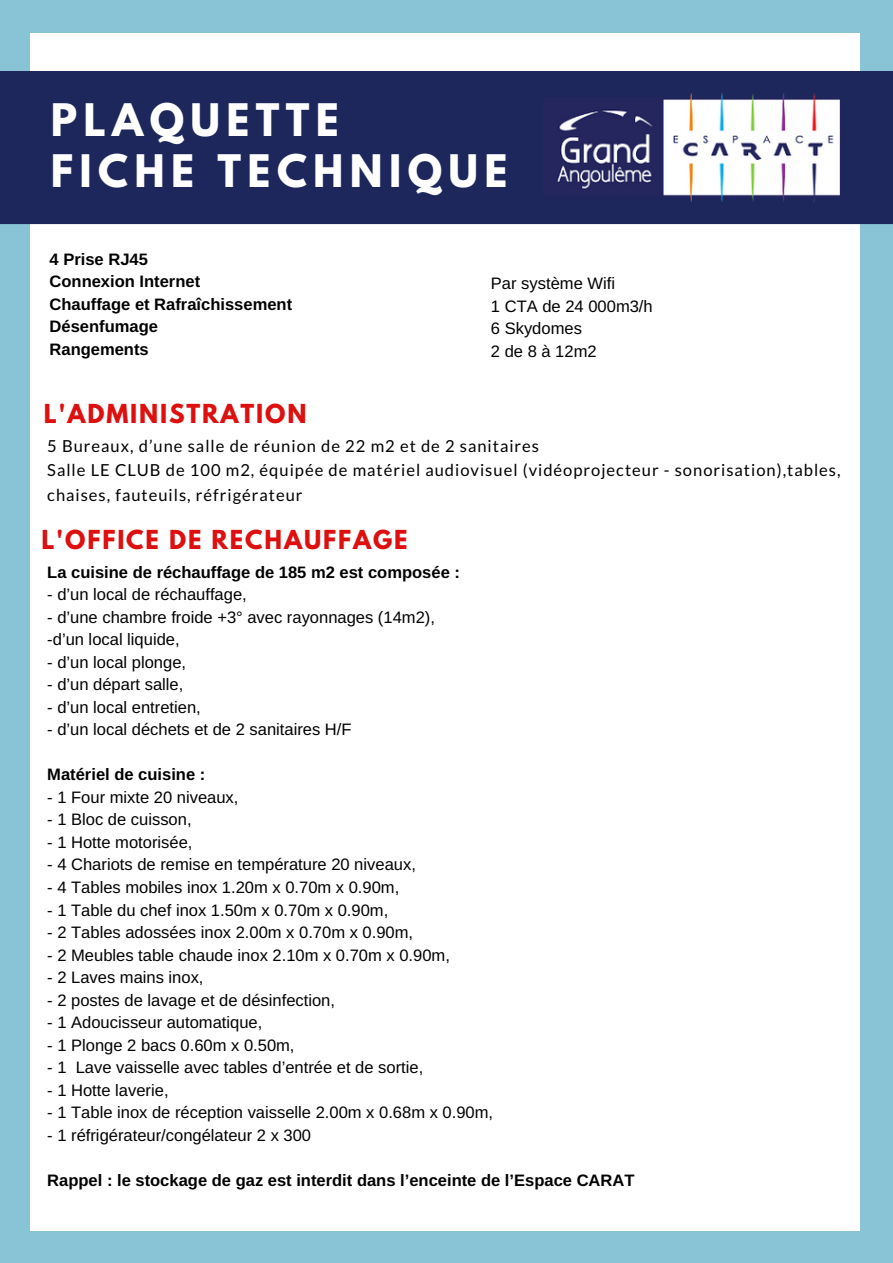
<style>
.page{position:relative;width:893px;height:1263px;background:#88c4d6}
.page>*{position:absolute;margin:0;border:0;box-sizing:border-box;transform-origin:0 0}
.t1{font:700 39.75px/50.7px "League Spartan";letter-spacing:.16em;color:#fff}
.t2{font:700 23.25px "League Spartan";letter-spacing:.08em;color:#dd0f0f}
.t3{font:16.5px/22.5px "Arimo";color:#000}
.t4{font:700 16.5px/22.5px "Arimo";color:#000}
.t5{font:16.5px/24.8px "Lato";letter-spacing:.06em;color:#000}
</style>
<div class="page">
<div style="left:30px;top:34px;width:830px;height:1197px;background:#fff"></div>
<div style="left:0;top:71px;width:893px;height:153px;background:#1d275c"></div>
<img style="left:557px;top:93px;width:283px;height:109px">
<h1 class="t1" style="left:51px;top:100px;width:458px">PLAQUETTE<br>FICHE TECHNIQUE</h1>
<p class="t4" style="left:50px;top:248px;width:244px">4 Prise RJ45<br>Connexion Internet<br>Chauffage et Rafraîchissement<br>Désenfumage<br>Rangements</p>
<h2 class="t2" style="left:44px;top:402px;width:264px">L'ADMINISTRATION</h2>
<p class="t3" style="left:491px;top:272px;width:163px">Par système Wifi<br>1 CTA de 24 000m3/h<br>6 Skydomes<br>2 de 8 à 12m2</p>
<p class="t5" style="left:47px;top:433px;width:795px">5 Bureaux, d’une salle de réunion de 22 m2 et de 2 sanitaires<br>Salle LE CLUB de 100 m2, équipée de matériel audiovisuel (vidéoprojecteur - sonorisation),tables, chaises, fauteuils, réfrigérateur</p>
<h2 class="t2" style="left:42px;top:528px;width:367px">L'OFFICE DE RECHAUFFAGE</h2>
<p class="t4" style="left:47px;top:561px;width:414px">La cuisine de réchauffage de 185 m2 est composée :</p>
<p class="t3" style="left:47px;top:583px;width:201px">- d’un local de réchauffage,</p>
<p class="t3" style="left:47px;top:606px;width:389px">- d’une chambre froide +3° avec rayonnages (14m2), -d’un local liquide,</p>
<p class="t3" style="left:47px;top:651px;width:140px">- d’un local plonge,</p>
<p class="t3" style="left:47px;top:673px;width:138px">- d’un départ salle,</p>
<p class="t3" style="left:47px;top:696px;width:155px">- d’un local entretien,</p>
<p class="t3" style="left:47px;top:718px;width:306px">- d’un local déchets et de 2 sanitaires H/F</p>
<p class="t4" style="left:47px;top:763px;width:160px">Matériel de cuisine :</p>
<p class="t3" style="left:47px;top:786px;width:193px">- 1 Four mixte 20 niveaux,</p>
<p class="t3" style="left:47px;top:808px;width:146px">- 1 Bloc de cuisson,</p>
<p class="t3" style="left:47px;top:831px;width:147px">- 1 Hotte motorisée,</p>
<p class="t3" style="left:47px;top:853px;width:370px">- 4 Chariots de remise en température 20 niveaux,</p>
<p class="t3" style="left:47px;top:876px;width:354px">- 4 Tables mobiles inox 1.20m x 0.70m x 0.90m,</p>
<p class="t3" style="left:47px;top:898px;width:343px">- 1 Table du chef inox 1.50m x 0.70m x 0.90m,</p>
<p class="t3" style="left:47px;top:921px;width:367px">- 2 Tables adossées inox 2.00m x 0.70m x 0.90m,</p>
<p class="t3" style="left:47px;top:943px;width:404px">- 2 Meubles table chaude inox 2.10m x 0.70m x 0.90m,</p>
<p class="t3" style="left:47px;top:966px;width:158px">- 2 Laves mains inox,</p>
<p class="t3" style="left:47px;top:988px;width:289px">- 2 postes de lavage et de désinfection,</p>
<p class="t3" style="left:47px;top:1011px;width:217px">- 1 Adoucisseur automatique,</p>
<p class="t3" style="left:47px;top:1034px;width:249px">- 1 Plonge 2 bacs 0.60m x 0.50m,</p>
<p class="t3" style="left:47px;top:1056px;width:377px">- 1 Lave vaisselle avec tables d’entrée et de sortie,</p>
<p class="t3" style="left:47px;top:1079px;width:123px">- 1 Hotte laverie,</p>
<p class="t3" style="left:47px;top:1101px;width:447px">- 1 Table inox de réception vaisselle 2.00m x 0.68m x 0.90m,</p>
<p class="t3" style="left:47px;top:1124px;width:265px">- 1 réfrigérateur/congélateur 2 x 300</p>
<p class="t4" style="left:47px;top:1169px;width:589px">Rappel : le stockage de gaz est interdit dans l’enceinte de l’Espace CARAT</p>
</div>
